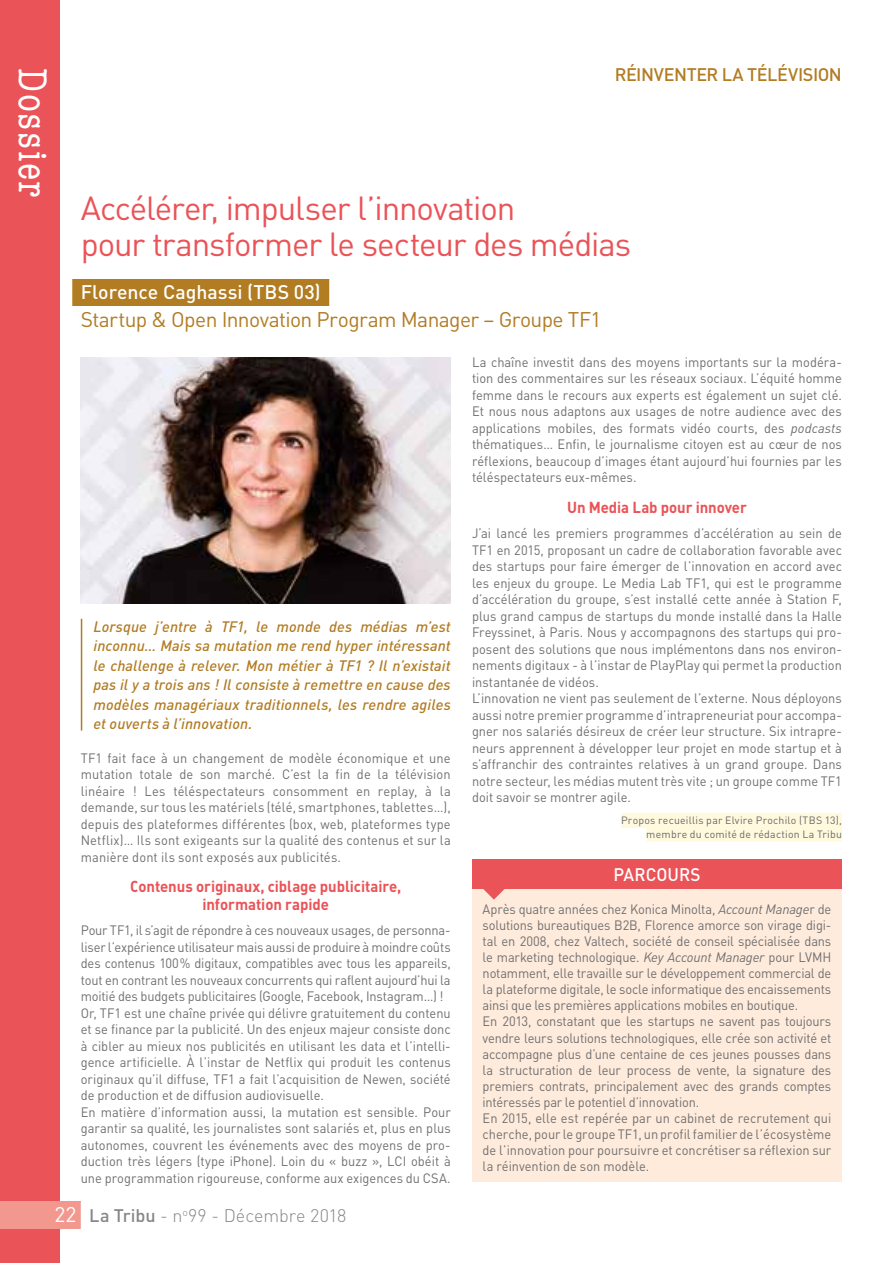
<style>
.page{position:relative;width:893px;height:1263px;background:#fff}
.page>*{position:absolute;margin:0;border:0;box-sizing:border-box;transform-origin:0 0}
.t1{font:condensed 40.5px "American Typewriter";letter-spacing:.04em;color:#fff}
.t2{font:33px/36px "DIN";letter-spacing:-.035em;color:#ea5357}
.t3{font:21px "DIN";letter-spacing:-.03em;color:#b27c23}
.t4{font:500 19.5px "DIN";color:#fff}
.t5{font:300 18px "DIN";letter-spacing:-.005em;color:#878787}
.t6{font:500 18px "DIN";letter-spacing:-.02em;color:#b27c23}
.t7{font:500 18px "DIN";color:#fff;scale:.95 1}
.t8{font:700 15.75px/18px "DIN";letter-spacing:-.005em;color:#ea5357;text-align:center;scale:.95 1}
.t9{font:italic 500 15px/19.5px "DIN";letter-spacing:.005em;color:#b27c23;text-align:justify}
.t10{font:13.5px/16.5px "DIN";color:#706f6f;scale:.95 1}
.t11{font:10.5px/13.5px "DIN";letter-spacing:.025em;color:#686868;text-align:right}
.s1{font-weight:400;font-size:21px;color:#fff}
.s2{font-weight:500}
.s3{font-style:italic}
</style>
<div class="page">
<div style="left:0;top:0;width:60px;height:1263px;background:#ea5357"></div>
<div style="left:0;top:1202px;width:81px;height:27px;background:#f3988e"></div>
<div style="left:72px;top:279px;width:257px;height:27px;background:#b27c23"></div>
<div style="left:621px;top:813px;width:221px;height:15px;background:#fff9de"></div>
<div style="left:646px;top:826px;width:196px;height:15px;background:#fff9de"></div>
<img style="left:81px;top:357px;width:370px;height:247px">
<hr style="left:81px;top:619px;width:1px;height:111px;background:#b27c23">
<div style="left:472px;top:889px;width:370px;height:293px;background:#feebdc"></div>
<svg style="left:483px;top:889px;width:22px;height:11px"></svg>
<div style="left:472px;top:859px;width:370px;height:30px;background:#ea5357"></div>
<h1 class="t1" style="left:55px;top:68px;width:131px;rotate:90deg">Dossier</h1>
<h3 class="t6" style="left:615px;top:63px;width:229px">RÉINVENTER LA TÉLÉVISION</h3>
<h2 class="t2" style="left:81px;top:189px;width:552px">Accélérer, impulser l’innovation<br>pour transformer le secteur des médias</h2>
<h3 class="t4" style="left:81px;top:280px;width:241px">FLORENCE CAGHASSI (TBS 03)</h3>
<h3 class="t3" style="left:81px;top:307px;width:522px">Startup &amp; Open Innovation Program Manager – Groupe TF1</h3>
<p class="t9" style="left:94px;top:616px;width:359px">Lorsque j’entre à TF1, le monde des médias m’est inconnu… Mais sa mutation me rend hyper intéressant le challenge à relever. Mon métier à TF1 ? Il n’existait pas il y a trois ans ! Il consiste à remettre en cause des modèles managériaux traditionnels, les rendre agiles et ouverts à l’innovation.</p>
<p class="t10" style="left:81px;top:749px;width:391px;text-align:justify">TF1 fait face à un changement de modèle économique et une mutation totale de son marché. C’est la fin de la télévision linéaire ! Les téléspectateurs consomment en replay, à la demande, sur tous les matériels (télé, smartphones, tablettes…), depuis des plateformes différentes (box, web, plateformes type Netflix)… Ils sont exigeants sur la qualité des contenus et sur la manière dont ils sont exposés aux publicités.</p>
<p class="t8" style="left:130px;top:877px;width:287px">Contenus originaux, ciblage publicitaire, information rapide</p>
<p class="t10" style="left:81px;top:922px;width:391px">Pour TF1, il s’agit de répondre à ces nouveaux usages, de personna&shy;liser l’expérience utilisateur mais aussi de produire à moindre coûts des contenus 100% digitaux, compatibles avec tous les appareils, tout en contrant les nouveaux concurrents qui raflent aujourd’hui la moitié des budgets publicitaires (Google, Facebook, Instagram…) !<br>Or, TF1 est une chaîne privée qui délivre gratuitement du contenu et se finance par la publicité. Un des enjeux majeur consiste donc à cibler au mieux nos publicités en utilisant les data et l’intelli&shy;gence artificielle. À l’instar de Netflix qui produit les contenus originaux qu’il diffuse, TF1 a fait l’acquisition de Newen, société de production et de diffusion audiovisuelle.<br>En matière d’information aussi, la mutation est sensible. Pour garantir sa qualité, les journalistes sont salariés et, plus en plus autonomes, couvrent les événements avec des moyens de pro&shy;duction très légers (type iPhone). Loin du « buzz », LCI obéit à une programmation rigoureuse, conforme aux exigences du CSA.</p>
<h3 class="t5" style="left:54px;top:1205px;width:293px"><span class="s1">22</span> <span class="s2">LA TRIBU</span> - n<sup>o</sup>99 - Décembre 2018</h3>
<p class="t10" style="left:472px;top:353px;width:391px;text-align:justify">La chaîne investit dans des moyens importants sur la modéra&shy;tion des commentaires sur les réseaux sociaux. L’équité homme femme dans le recours aux experts est également un sujet clé.<br>Et nous nous adaptons aux usages de notre audience avec des applications mobiles, des formats vidéo courts, des <span class="s3">podcasts </span>thématiques… Enfin, le journalisme citoyen est au cœur de nos réflexions, beaucoup d’images étant aujourd’hui fournies par les téléspectateurs eux-mêmes.</p>
<p class="t8" style="left:567px;top:498px;width:191px">Un Media Lab pour innover</p>
<p class="t10" style="left:472px;top:525px;width:391px">J’ai lancé les premiers programmes d’accélération au sein de TF1 en 2015, proposant un cadre de collaboration favorable avec des startups pour faire émerger de l’innovation en accord avec les enjeux du groupe. Le Media Lab TF1, qui est le programme d’accélération du groupe, s’est installé cette année à Station F, plus grand campus de startups du monde installé dans la Halle Freyssinet, à Paris. Nous y accompagnons des startups qui pro&shy;posent des solutions que nous implémentons dans nos environ&shy;nements digitaux - à l’instar de PlayPlay qui permet la production instantanée de vidéos.<br>L’innovation ne vient pas seulement de l’externe. Nous déployons aussi notre premier programme d’intrapreneuriat pour accompa&shy;gner nos salariés désireux de créer leur structure. Six intrapre&shy;neurs apprennent à développer leur projet en mode startup et à s’affranchir des contraintes relatives à un grand groupe. Dans notre secteur, les médias mutent très vite ; un groupe comme TF1 doit savoir se montrer agile.</p>
<p class="t11" style="left:621px;top:813px;width:222px">Propos recueillis par Elvire Prochilo (TBS 13), membre du comité de rédaction La Tribu</p>
<h3 class="t7" style="left:613px;top:863px;width:69px">PARCOURS</h3>
<p class="t10" style="left:483px;top:900px;width:369px;line-height:16px">Après quatre années chez Konica Minolta, <span class="s3">Account Manage</span>r de solutions bureautiques B2B, Florence amorce son virage digi&shy;tal en 2008, chez Valtech, société de conseil spécialisée dans le marketing technologique. <span class="s3">Key Account Manager</span> pour LVMH notamment, elle travaille sur le développement commercial de la plateforme digitale, le socle informatique des encaissements ainsi que les premières applications mobiles en boutique.<br>En 2013, constatant que les startups ne savent pas toujours vendre leurs solutions technologiques, elle crée son activité et accompagne plus d’une centaine de ces jeunes pousses dans la structuration de leur process de vente, la signature des premiers contrats, principalement avec des grands comptes intéressés par le potentiel d’innovation.<br>En 2015, elle est repérée par un cabinet de recrutement qui cherche, pour le groupe TF1, un profil familier de l’écosystème de l’innovation pour poursuivre et concrétiser sa réflexion sur la réinvention de son modèle.</p>
</div>
